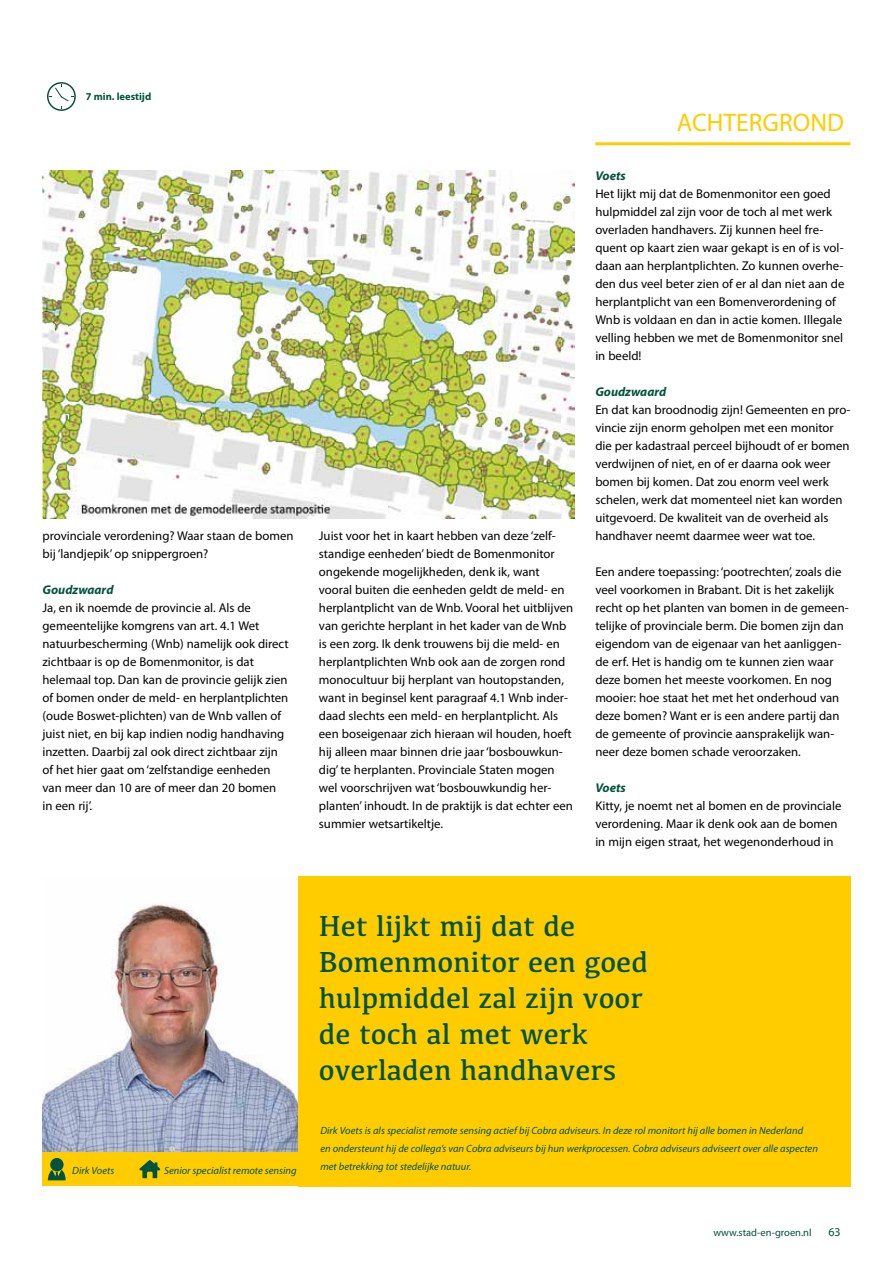
<style>
.page{position:relative;width:893px;height:1263px;background:#fff}
.page>*{position:absolute;margin:0;border:0;box-sizing:border-box;transform-origin:0 0}
.t1{font:30px/36px "Kefa";color:#00533d}
.t2{font:25.5px "Myriad Pro";color:#fc0}
.t3{font:12.75px/18px "Myriad Pro";color:#000}
.t4{font:italic 700 12.75px "Myriad Pro";color:#00533d}
.t5{font:12px "Myriad Pro";color:#00533d}
.t6{font:italic 10.5px/18px "Myriad Pro";color:#00533d}
.t7{font:10.5px "Myriad Pro";color:#00533d}
.t8{font:700 10.5px "Myriad Pro";color:#00533d}
</style>
<div class="page">
<hr style="left:595px;top:142px;width:255px;height:3px;background:#fc0">
<svg style="left:47px;top:82px;width:29px;height:29px"></svg>
<img style="left:43px;top:904px;width:255px;height:248px">
<div style="left:43px;top:1152px;width:255px;height:34px;background:#fc0"></div>
<div style="left:298px;top:876px;width:552px;height:310px;background:#fc0"></div>
<svg style="left:139px;top:1160px;width:21px;height:18px"></svg>
<svg style="left:48px;top:1170px;width:18px;height:10px"></svg>
<div style="left:50px;top:1158px;width:14px;height:13px;background:#00533d;border-radius:50%"></div>
<img style="left:43px;top:170px;width:531px;height:348px">
<p class="t8" style="left:86px;top:90px;width:67px">7 min. leestijd</p>
<p class="t3" style="left:43px;top:527px;width:252px">provinciale verordening? Waar staan de bomen bij ‘landjepik’ op snippergroen?</p>
<p class="t4" style="left:43px;top:581px;width:72px">Goudzwaard</p>
<p class="t3" style="left:43px;top:599px;width:248px">Ja, en ik noemde de provincie al. Als de gemeentelijke komgrens van art. 4.1 Wet natuurbescherming (Wnb) namelijk ook direct zichtbaar is op de Bomenmonitor, is dat helemaal top. Dan kan de provincie gelijk zien of bomen onder de meld- en herplantplichten (oude Boswet-plichten) van de Wnb vallen of juist niet, en bij kap indien nodig handhaving inzetten. Daarbij zal ook direct zichtbaar zijn of het hier gaat om ‘zelfstandige eenheden van meer dan 10 are of meer dan 20 bomen in een rij’.</p>
<p class="t3" style="left:319px;top:527px;width:256px">Juist voor het in kaart hebben van deze ‘zelf&shy;standige eenheden’ biedt de Bomenmonitor ongekende mogelijkheden, denk ik, want vooral buiten die eenheden geldt de meld- en herplantplicht van de Wnb. Vooral het uitblijven van gerichte herplant in het kader van de Wnb is een zorg. Ik denk trouwens bij die meld- en herplantplichten Wnb ook aan de zorgen rond monocultuur bij herplant van houtopstanden, want in beginsel kent paragraaf 4.1 Wnb inder&shy;daad slechts een meld- en herplantplicht. Als een boseigenaar zich hieraan wil houden, hoeft hij alleen maar binnen drie jaar ‘bosbouwkun&shy;dig’ te herplanten. Provinciale Staten mogen wel voorschrijven wat ‘bosbouwkundig her&shy;planten’ inhoudt. In de praktijk is dat echter een summier wetsartikeltje.</p>
<h2 class="t2" style="left:677px;top:107px;width:169px">ACHTERGROND</h2>
<p class="t4" style="left:595px;top:168px;width:32px">Voets</p>
<p class="t3" style="left:595px;top:185px;width:251px">Het lijkt mij dat de Bomenmonitor een goed hulpmiddel zal zijn voor de toch al met werk overladen handhavers. Zij kunnen heel fre&shy;quent op kaart zien waar gekapt is en of is vol&shy;daan aan herplantplichten. Zo kunnen overhe&shy;den dus veel beter zien of er al dan niet aan de herplantplicht van een Bomenverordening of Wnb is voldaan en dan in actie komen. Illegale velling hebben we met de Bomenmonitor snel in beeld!</p>
<p class="t4" style="left:595px;top:384px;width:72px">Goudzwaard</p>
<p class="t3" style="left:595px;top:401px;width:257px">En dat kan broodnodig zijn! Gemeenten en pro&shy;vincie zijn enorm geholpen met een monitor die per kadastraal perceel bijhoudt of er bomen verdwijnen of niet, en of er daarna ook weer bomen bij komen. Dat zou enorm veel werk schelen, werk dat momenteel niet kan worden uitgevoerd. De kwaliteit van de overheid als handhaver neemt daarmee weer wat toe.</p>
<p class="t3" style="left:595px;top:563px;width:255px">Een andere toepassing: ‘pootrechten’, zoals die veel voorkomen in Brabant. Dit is het zakelijk recht op het planten van bomen in de gemeen&shy;telijke of provinciale berm. Die bomen zijn dan eigendom van de eigenaar van het aanliggen&shy;de erf. Het is handig om te kunnen zien waar deze bomen het meeste voorkomen. En nog mooier: hoe staat het met het onderhoud van deze bomen? Want er is een andere partij dan de gemeente of provincie aansprakelijk wan&shy;neer deze bomen schade veroorzaken.</p>
<p class="t4" style="left:595px;top:780px;width:32px">Voets</p>
<p class="t3" style="left:595px;top:797px;width:248px">Kitty, je noemt net al bomen en de provinciale verordening. Maar ik denk ook aan de bomen in mijn eigen straat, het wegenonderhoud in</p>
<p class="t6" style="left:72px;top:1161px;width:44px">Dirk Voets</p>
<p class="t6" style="left:164px;top:1161px;width:134px">Senior specialist remote sensing</p>
<h1 class="t1" style="left:319px;top:907px;width:331px">Het lijkt mij dat de<br>Bomenmonitor een goed hulpmiddel zal zijn voor de toch al met werk overladen handhavers</h1>
<p class="t6" style="left:320px;top:1121px;width:499px">Dirk Voets is als specialist remote sensing actief bij Cobra adviseurs. In deze rol monitort hij alle bomen in Nederland<br>en ondersteunt hij de collega’s van Cobra adviseurs bij hun werkprocessen. Cobra adviseurs adviseert over alle aspecten met betrekking tot stedelijke natuur.</p>
<p class="t7" style="left:713px;top:1226px;width:100px">www.stad-en-groen.nl</p>
<p class="t5" style="left:828px;top:1224px;width:14px">63</p>
</div>
